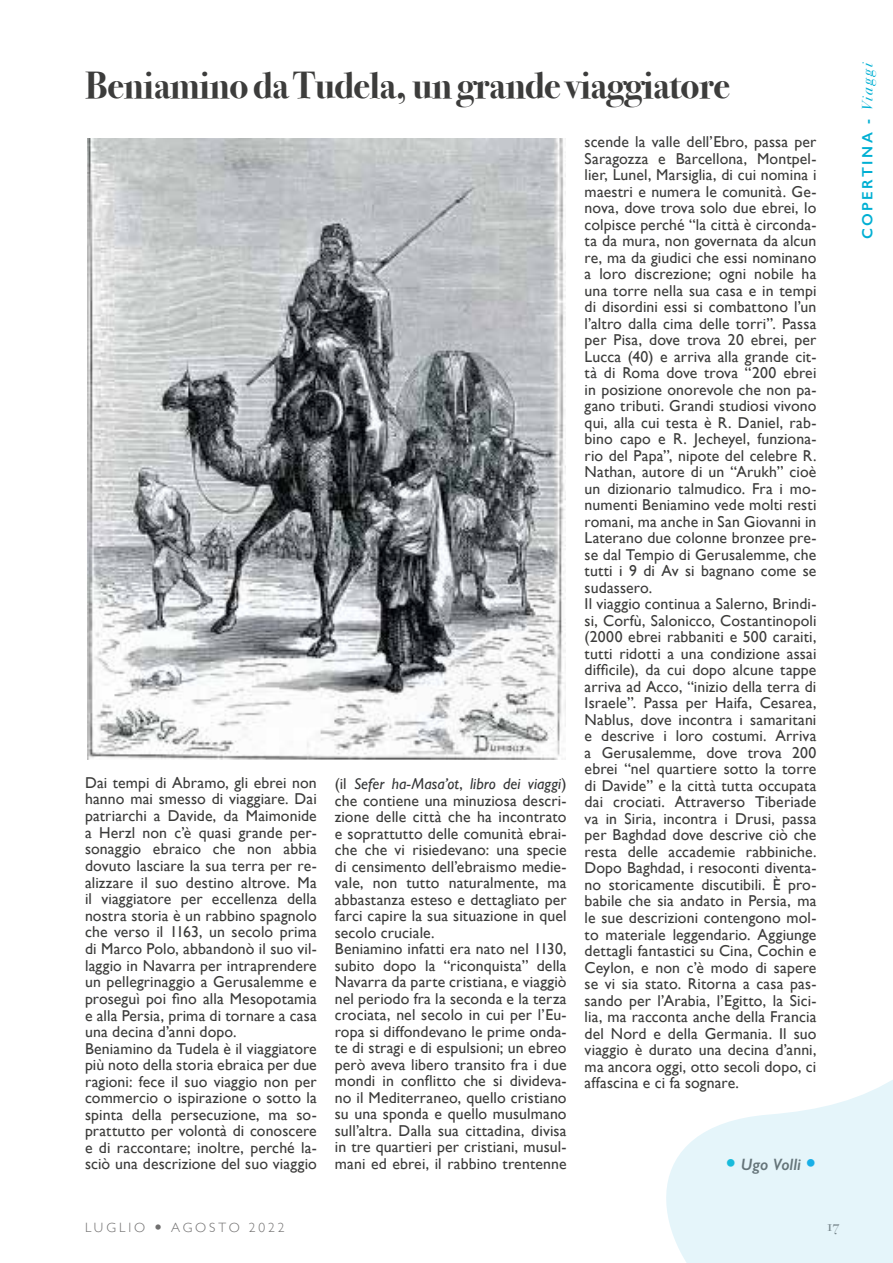
<style>
.page{position:relative;width:893px;height:1263px;background:#fff}
.page>*{position:absolute;margin:0;border:0;box-sizing:border-box;transform-origin:0 0}
.t1{font:700 37.5px "Bodoni Svty Two OSITCTT";letter-spacing:-.015em;color:#3c3c3b}
.t2{font:italic 600 16.5px "Gill Sans";color:#60605f}
.t3{font:15.75px/16.5px "Gill Sans";letter-spacing:.005em;color:#3c3c3b}
.t4{font:600 15px "Gill Sans";letter-spacing:.16em;color:#00afd3}
.t5{font:15px "Bodoni Svty Two OSITCTT";color:#706f6f}
.t6{font:300 13.5px "Gill Sans";letter-spacing:.215em;color:#706f6f}
.s1{font-style:italic;color:#363738}
.s2{color:#363738}
.s3{font-family:"Bodoni Svty Two OSITCTT";font-weight:400;font-style:italic}
</style>
<div class="page">
<img style="left:87px;top:139px;width:479px;height:621px">
<svg style="left:666px;top:1080px;width:227px;height:183px"></svg>
<h1 class="t1" style="left:85px;top:64px;width:646px">Beniamino da Tudela, un grande viaggiatore</h1>
<p class="t3" style="left:85px;top:774px;width:233px">Dai tempi di Abramo, gli ebrei non hanno mai smesso di viaggiare. Dai patriarchi a Davide, da Maimonide a Herzl non c’è quasi grande per&shy;sonaggio ebraico che non abbia dovuto lasciare la sua terra per re&shy;alizzare il suo destino altrove. Ma il viaggiatore per eccellenza della nostra storia è un rabbino spagnolo che verso il 1163, un secolo prima di Marco Polo, abbandonò il suo vil&shy;laggio in Navarra per intraprendere un pellegrinaggio a Gerusalemme e proseguì poi fino alla Mesopotamia e alla Persia, prima di tornare a casa una decina d’anni dopo.<br>Beniamino da Tudela è il viaggiatore più noto della storia ebraica per due ragioni: fece il suo viaggio non per commercio o ispirazione o sotto la spinta della persecuzione, ma so&shy;prattutto per volontà di conoscere e di raccontare; inoltre, perché la&shy;sciò una descrizione del suo viaggio</p>
<p class="t3" style="left:335px;top:775px;width:233px">(il <span class="s1">Sefer ha-Masa’ot</span><span class="s2">,</span> <span class="s1">libro dei viaggi</span><span class="s2">) </span>che contiene una minuziosa descri&shy;zione delle città che ha incontrato e soprattutto delle comunità ebrai&shy;che che vi risiedevano: una specie di censimento dell’ebraismo medie&shy;vale, non tutto naturalmente, ma abbastanza esteso e dettagliato per farci capire la sua situazione in quel secolo cruciale.<br>Beniamino infatti era nato nel 1130, subito dopo la “riconquista” della Navarra da parte cristiana, e viaggiò nel periodo fra la seconda e la terza crociata, nel secolo in cui per l’Eu&shy;ropa si diffondevano le prime onda&shy;te di stragi e di espulsioni; un ebreo però aveva libero transito fra i due mondi in conflitto che si divideva&shy;no il Mediterraneo, quello cristiano su una sponda e quello musulmano sull’altra. Dalla sua cittadina, divisa in tre quartieri per cristiani, musul&shy;mani ed ebrei, il rabbino trentenne</p>
<p class="t3" style="left:585px;top:133px;width:233px">scende la valle dell’Ebro, passa per Saragozza e Barcellona, Montpel&shy;lier, Lunel, Marsiglia, di cui nomina i maestri e numera le comunità. Ge&shy;nova, dove trova solo due ebrei, lo colpisce perché “la città è circonda&shy;ta da mura, non governata da alcun re, ma da giudici che essi nominano a loro discrezione; ogni nobile ha una torre nella sua casa e in tempi di disordini essi si combattono l’un l’altro dalla cima delle torri”. Passa per Pisa, dove trova 20 ebrei, per Lucca (40) e arriva alla grande cit&shy;tà di Roma dove trova “200 ebrei in posizione onorevole che non pa&shy;gano tributi. Grandi studiosi vivono qui, alla cui testa è R. Daniel, rab&shy;bino capo e R. Jecheyel, funziona&shy;rio del Papa”, nipote del celebre R.<br>Nathan, autore di un “Arukh” cioè un dizionario talmudico. Fra i mo&shy;numenti Beniamino vede molti resti romani, ma anche in San Giovanni in Laterano due colonne bronzee pre&shy;se dal Tempio di Gerusalemme, che tutti i 9 di Av si bagnano come se sudassero.<br>Il viaggio continua a Salerno, Brindi&shy;si, Corfù, Salonicco, Costantinopoli (2000 ebrei rabbaniti e 500 caraiti, tutti ridotti a una condizione assai difficile), da cui dopo alcune tappe arriva ad Acco, “inizio della terra di Israele”. Passa per Haifa, Cesarea, Nablus, dove incontra i samaritani e descrive i loro costumi. Arriva a Gerusalemme, dove trova 200 ebrei “nel quartiere sotto la torre di Davide” e la città tutta occupata dai crociati. Attraverso Tiberiade va in Siria, incontra i Drusi, passa per Baghdad dove descrive ciò che resta delle accademie rabbiniche.<br>Dopo Baghdad, i resoconti diventa&shy;no storicamente discutibili. È pro&shy;babile che sia andato in Persia, ma le sue descrizioni contengono mol&shy;to materiale leggendario. Aggiunge dettagli fantastici su Cina, Cochin e Ceylon, e non c’è modo di sapere se vi sia stato. Ritorna a casa pas&shy;sando per l’Arabia, l’Egitto, la Sici&shy;lia, ma racconta anche della Francia del Nord e della Germania. Il suo viaggio è durato una decina d’anni, ma ancora oggi, otto secoli dopo, ci affascina e ci fa sognare.</p>
<p class="t2" style="left:741px;top:1154px;width:62px">Ugo Volli</p>
<p class="t6" style="left:85px;top:1216px;width:62px">LUGLIO</p>
<p class="t6" style="left:171px;top:1216px;width:115px">AGOSTO 2022</p>
<p class="t5" style="left:828px;top:1217px;width:13px">17</p>
<p class="t4" style="left:858px;top:239px;width:178px;rotate:-90deg">COPERTINA - <span class="s3">Viaggi</span></p>
</div>
